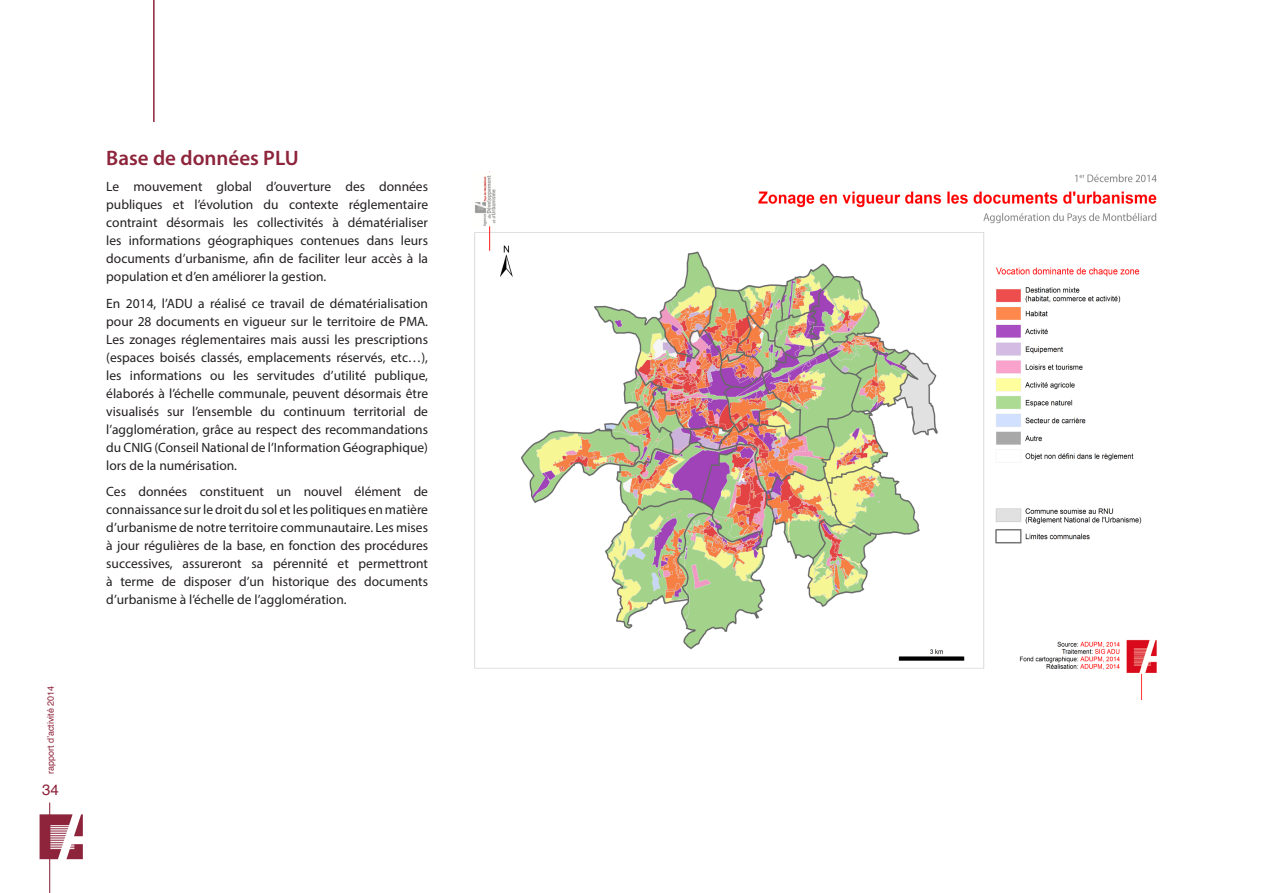
<style>
.page{position:relative;width:1263px;height:893px;background:#fff}
.page>*{position:absolute;margin:0;border:0;box-sizing:border-box;transform-origin:0 0}
.petit_titre{font:600 21px "Myriad Pro";color:#8d243b}
.t1{font:15px "Helvetica";color:#8d243b}
.Texte{font:13.5px/18px "Myriad Pro";color:#231f20;text-align:justify}
.t2{font:9px "Helvetica";color:#8d243b}
</style>
<div class="page">
<svg style="left:40px;top:814px;width:43px;height:45px"></svg>
<hr style="left:49px;top:802px;width:1px;height:91px;background:#8d243b">
<hr style="left:153px;top:0;width:2px;height:122px;background:#8d243b">
<img style="left:474px;top:171px;width:683px;height:529px">
<p class="t2" style="left:44px;top:774px;width:90px;rotate:-90deg">rapport d’activité 2014</p>
<p class="t1" style="left:42px;top:778px;width:18px">34</p>
<p class="petit_titre" style="left:106px;top:144px;width:194px">Base de données PLU</p>
<p class="Texte" style="left:106px;top:177px;width:323px">Le mouvement global d’ouverture des données publiques et l’évolution du contexte réglementaire contraint désormais les collectivités à dématérialiser les informations géographiques contenues dans leurs documents d’urbanisme, afin de faciliter leur accès à la population et d’en améliorer la gestion.</p>
<p class="Texte" style="left:106px;top:294px;width:323px">En 2014, l’ADU a réalisé ce travail de dématérialisation pour 28 documents en vigueur sur le territoire de PMA.<br>Les zonages réglementaires mais aussi les prescriptions (espaces boisés classés, emplacements réservés, etc…), les informations ou les servitudes d’utilité publique, élaborés à l’échelle communale, peuvent désormais être visualisés sur l’ensemble du continuum territorial de l’agglomération, grâce au respect des recommandations du CNIG (Conseil National de l’Information Géographique) lors de la numérisation.</p>
<p class="Texte" style="left:106px;top:482px;width:323px">Ces données constituent un nouvel élément de connaissance sur le droit du sol et les politiques en matière d’urbanisme de notre territoire communautaire. Les mises à jour régulières de la base, en fonction des procédures successives, assureront sa pérennité et permettront à terme de disposer d’un historique des documents d’urbanisme à l’échelle de l’agglomération.</p>
</div>
